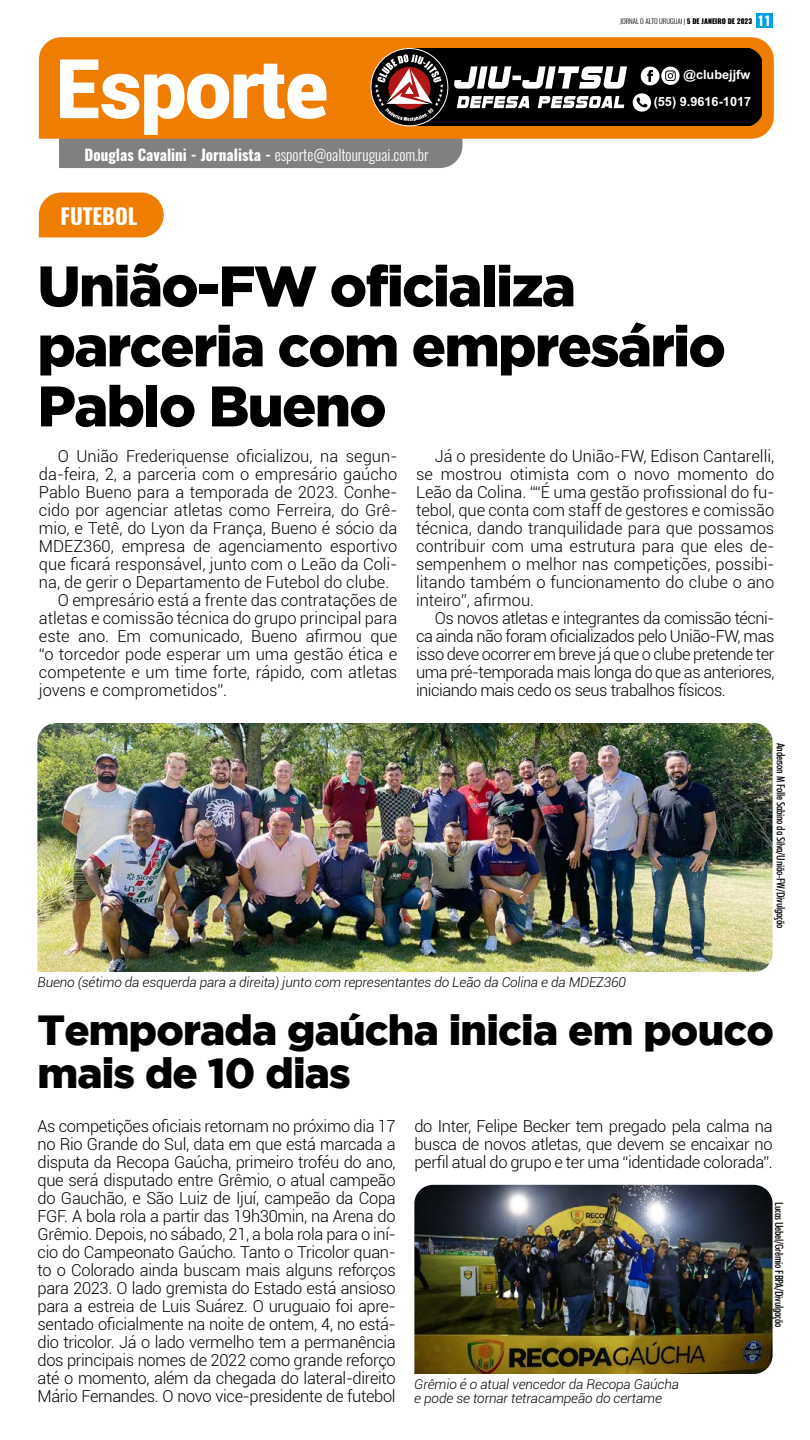
<style>
.page{position:relative;width:810px;height:1440px;background:#fff}
.page>*{position:absolute;margin:0;border:0;box-sizing:border-box;transform-origin:0 0}
.t1{font:900 82.5px "Roboto";letter-spacing:-.02em;color:#fff}
.t2{font:900 57px/60px "Gotham";letter-spacing:-.03em;color:#000}
.t3{font:900 42px/43.5px "Gotham";letter-spacing:-.02em;color:#000}
.t4{font:700 21.75px "Oswald";color:#fff}
.t5{font:300 16.5px/18px "Roboto";color:#000;text-align:justify}
.t6{font:700 15.15px "Oswald";color:#fff}
.t7{font:italic 300 13.5px/13.5px "Roboto";letter-spacing:-.01em;color:#000}
.t8{font:700 12.75px/26.9px "Arial";color:#fff;text-align:right}
.t9{font:500 condensed 11.25px "Futura BT";letter-spacing:-.02em;color:#000}
.t10{font:300 6.98px "Oswald";color:#000}
.s1{font-weight:300}
.s2{font-weight:800}
.s3{font-weight:700;font-size:12.9px;color:#fff}
</style>
<div class="page">
<div style="left:756px;top:13px;width:16px;height:14px;background:#009fe3"></div>
<svg style="left:39px;top:37px;width:735px;height:102px;background:#ef830c"></svg>
<svg style="left:59px;top:48px;width:703px;height:120px;background:#9e6e3c"></svg>
<div style="left:39px;top:193px;width:125px;height:44px;background:#ef7d00"></div>
<img style="left:37px;top:723px;width:736px;height:249px">
<img style="left:414px;top:1185px;width:359px;height:189px">
<h1 class="t1" style="left:55px;top:30px;width:275px">Esporte</h1>
<p class="t6" style="left:85px;top:144px;width:346px">Douglas Cavalini - Jornalista - <span class="s1">esporte@oaltouruguai.com.br</span></p>
<h3 class="t4" style="left:61px;top:201px;width:78px">FUTEBOL</h3>
<p class="t10" style="left:620px;top:16px;width:152px">JORNAL O ALTO URUGUAI | <span class="s2">5 DE JANEIRO DE 2023</span> <span class="s3">11</span></p>
<p class="t8" style="left:654px;top:61px;width:99px">@clubejjfw<br>(55) 9.9616-1017</p>
<h2 class="t2" style="left:38px;top:255px;width:690px">União-FW oficializa parceria com empresário<br>Pablo Bueno</h2>
<p class="t5" style="left:58px;top:447px;width:341px">O União Frederiquense oficializou, na segun-</p>
<p class="t5" style="left:39px;top:465px;width:360px">da-feira, 2, a parceria com o empresário gaúcho</p>
<p class="t5" style="left:39px;top:483px;width:360px">Pablo Bueno para a temporada de 2023. Conhe-</p>
<p class="t5" style="left:39px;top:501px;width:360px">cido por agenciar atletas como Ferreira, do Grê-</p>
<p class="t5" style="left:39px;top:519px;width:360px">mio, e Tetê, do Lyon da França, Bueno é sócio da</p>
<p class="t5" style="left:39px;top:537px;width:360px">MDEZ360, empresa de agenciamento esportivo</p>
<p class="t5" style="left:39px;top:555px;width:360px">que ficará responsável, junto com o Leão da Coli-</p>
<p class="t5" style="left:39px;top:573px;width:352px">na, de gerir o Departamento de Futebol do clube.</p>
<p class="t5" style="left:58px;top:591px;width:341px">O empresário está a frente das contratações de</p>
<p class="t5" style="left:39px;top:609px;width:360px">atletas e comissão técnica do grupo principal para</p>
<p class="t5" style="left:39px;top:627px;width:360px">este ano. Em comunicado, Bueno afirmou que</p>
<p class="t5" style="left:39px;top:645px;width:360px">“o torcedor pode esperar um uma gestão ética e</p>
<p class="t5" style="left:39px;top:663px;width:360px">competente e um time forte, rápido, com atletas</p>
<p class="t5" style="left:39px;top:681px;width:190px">jovens e comprometidos”.</p>
<p class="t5" style="left:416px;top:447px;width:360px;text-indent:19px">Já o presidente do União-FW, Edison Cantarelli, se mostrou otimista com o novo momento do Leão da Colina. ““É uma gestão profissional do fu&shy;tebol, que conta com staff de gestores e comissão técnica, dando tranquilidade para que possamos contribuir com uma estrutura para que eles de&shy;sempenhem o melhor nas competições, possibi&shy;litando também o funcionamento do clube o ano inteiro”, afirmou.</p>
<p class="t5" style="left:416px;top:609px;width:360px;text-indent:19px">Os novos atletas e integrantes da comissão técni&shy;ca ainda não foram oficializados pelo União-FW, mas isso deve ocorrer em breve já que o clube pretende ter uma pré-temporada mais longa do que as anteriores, iniciando mais cedo os seus trabalhos físicos.</p>
<p class="t9" style="left:788px;top:743px;width:187px;rotate:90deg">Anderson M Folle Sabino da Silva/União-FW/Divulgação</p>
<p class="t7" style="left:38px;top:975px;width:590px">Bueno (sétimo da esquerda para a direita) junto com representantes do Leão da Colina e da MDEZ360</p>
<h3 class="t3" style="left:38px;top:1007px;width:738px">Temporada gaúcha inicia em pouco mais de 10 dias</h3>
<p class="t5" style="left:38px;top:1117px;width:360px">As competições oficiais retornam no próximo dia 17 no Rio Grande do Sul, data em que está marcada a disputa da Recopa Gaúcha, primeiro troféu do ano, que será disputado entre Grêmio, o atual campeão do Gauchão, e São Luiz de Ijuí, campeão da Copa FGF. A bola rola a partir das 19h30min, na Arena do Grêmio. Depois, no sábado, 21, a bola rola para o iní&shy;cio do Campeonato Gaúcho. Tanto o Tricolor quan&shy;to o Colorado ainda buscam mais alguns reforços para 2023. O lado gremista do Estado está ansioso para a estreia de Luis Suárez. O uruguaio foi apre&shy;sentado oficialmente na noite de ontem, 4, no está&shy;dio tricolor. Já o lado vermelho tem a permanência dos principais nomes de 2022 como grande reforço até o momento, além da chegada do lateral-direito Mário Fernandes. O novo vice-presidente de futebol</p>
<p class="t5" style="left:414px;top:1117px;width:360px">do Inter, Felipe Becker tem pregado pela calma na busca de novos atletas, que devem se encaixar no perfil atual do grupo e ter uma “identidade colorada”.</p>
<p class="t7" style="left:414px;top:1377px;width:266px">Grêmio é o atual vencedor da Recopa Gaúcha e pode se tornar tetracampeão do certame</p>
<p class="t9" style="left:786px;top:1202px;width:127px;rotate:90deg">Lucas Uebel/Grêmio FBPA/Divulgação</p>
</div>
